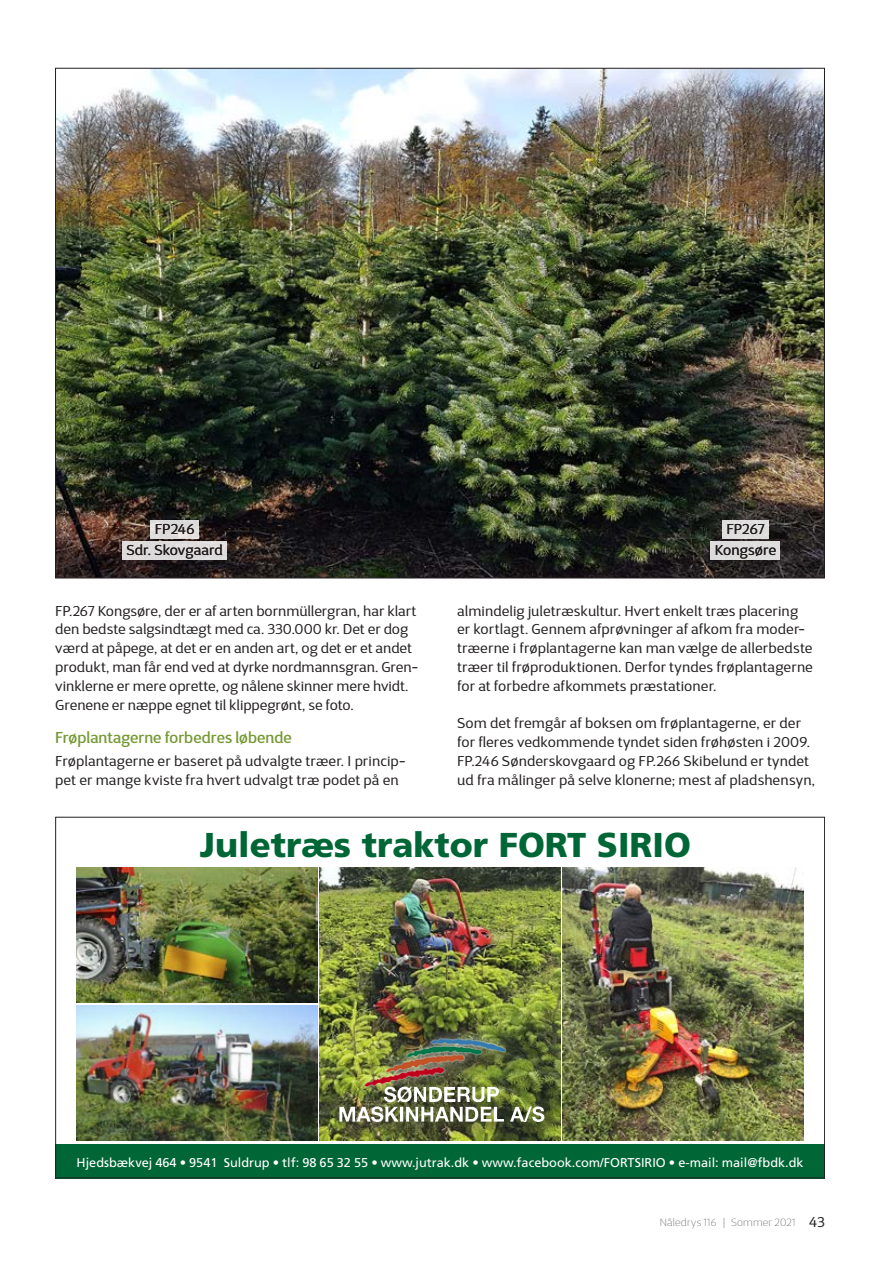
<style>
.page{position:relative;width:893px;height:1263px;background:#fff}
.page>*{position:absolute;margin:0;border:0;box-sizing:border-box;transform-origin:0 0}
.t1{font:900 34.5px "Frutiger LT Std";color:#006636}
.t2{font:500 15.75px "D Sari";letter-spacing:.005em;color:#759832}
.t3{font:14.25px/18.8px "D Sari";letter-spacing:.01em;color:#231f20}
.t4{font:12.75px "Frutiger LT Std";color:#fff}
.t5{font:100 10.5px "D Sari";letter-spacing:.02em;color:#6c6d70}
.s1{font-weight:400;font-size:14.25px;color:#231f20}
</style>
<div class="page">
<img style="left:57px;top:70px;width:766px;height:506px">
<svg style="left:151px;top:520px;width:48px;height:18px"></svg>
<div style="left:122px;top:541px;width:105px;height:18px;background:#dddbdb"></div>
<div style="left:722px;top:520px;width:47px;height:18px;background:#dfdede"></div>
<div style="left:710px;top:541px;width:70px;height:18px;background:#dddcdc"></div>
<img style="left:563px;top:868px;width:241px;height:272px">
<img style="left:77px;top:868px;width:240px;height:135px">
<img style="left:77px;top:1005px;width:240px;height:135px">
<img style="left:320px;top:868px;width:240px;height:272px">
<div style="left:55px;top:1144px;width:770px;height:34px;background:#006636"></div>
<div style="left:342px;top:1035px;width:219px;height:104px;background:#231f20;opacity:.75"></div>
<img style="left:323px;top:1031px;width:229px;height:100px">
<p class="t3" style="left:126px;top:518px;width:98px;line-height:21px;text-align:center">FP246<br>Sdr. Skovgaard</p>
<p class="t3" style="left:715px;top:518px;width:63px;line-height:21px;text-align:center">FP267<br>Kongsøre</p>
<p class="t3" style="left:55px;top:601px;width:365px">FP.267 Kongsøre, der er af arten bornmüllergran, har klart den bedste salgsindtægt med ca. 330.000 kr. Det er dog værd at påpege, at det er en anden art, og det er et andet produkt, man får end ved at dyrke nordmannsgran. Gren&shy;vinklerne er mere oprette, og nålene skinner mere hvidt.<br>Grenene er næppe egnet til klippegrønt, se foto.</p>
<p class="t2" style="left:55px;top:728px;width:238px">Frøplantagerne forbedres løbende</p>
<p class="t3" style="left:55px;top:751px;width:352px">Frøplantagerne er baseret på udvalgte træer. I princip&shy;pet er mange kviste fra hvert udvalgt træ podet på en</p>
<p class="t3" style="left:457px;top:601px;width:357px">almindelig juletræskultur. Hvert enkelt træs placering er kortlagt. Gennem afprøvninger af afkom fra moder&shy;træerne i frøplantagerne kan man vælge de allerbedste træer til frøproduktionen. Derfor tyndes frøplantagerne for at forbedre afkommets præstationer.</p>
<p class="t3" style="left:457px;top:714px;width:360px">Som det fremgår af boksen om frøplantagerne, er der for fleres vedkommende tyndet siden frøhøsten i 2009.<br>FP.246 Sønderskovgaard og FP.266 Skibelund er tyndet ud fra målinger på selve klonerne; mest af pladshensyn,</p>
<h1 class="t1" style="left:200px;top:824px;width:493px">Juletræs traktor FORT SIRIO</h1>
<p class="t4" style="left:77px;top:1155px;width:729px">Hjedsbækvej 464 • 9541 Suldrup • tlf: 98 65 32 55 • www.jutrak.dk • www.facebook.com/FORTSIRIO • e-mail: mail@fbdk.dk</p>
<p class="t5" style="left:660px;top:1216px;width:167px">Nåledrys 116 | Sommer 2021 <span class="s1">43</span></p>
</div>
